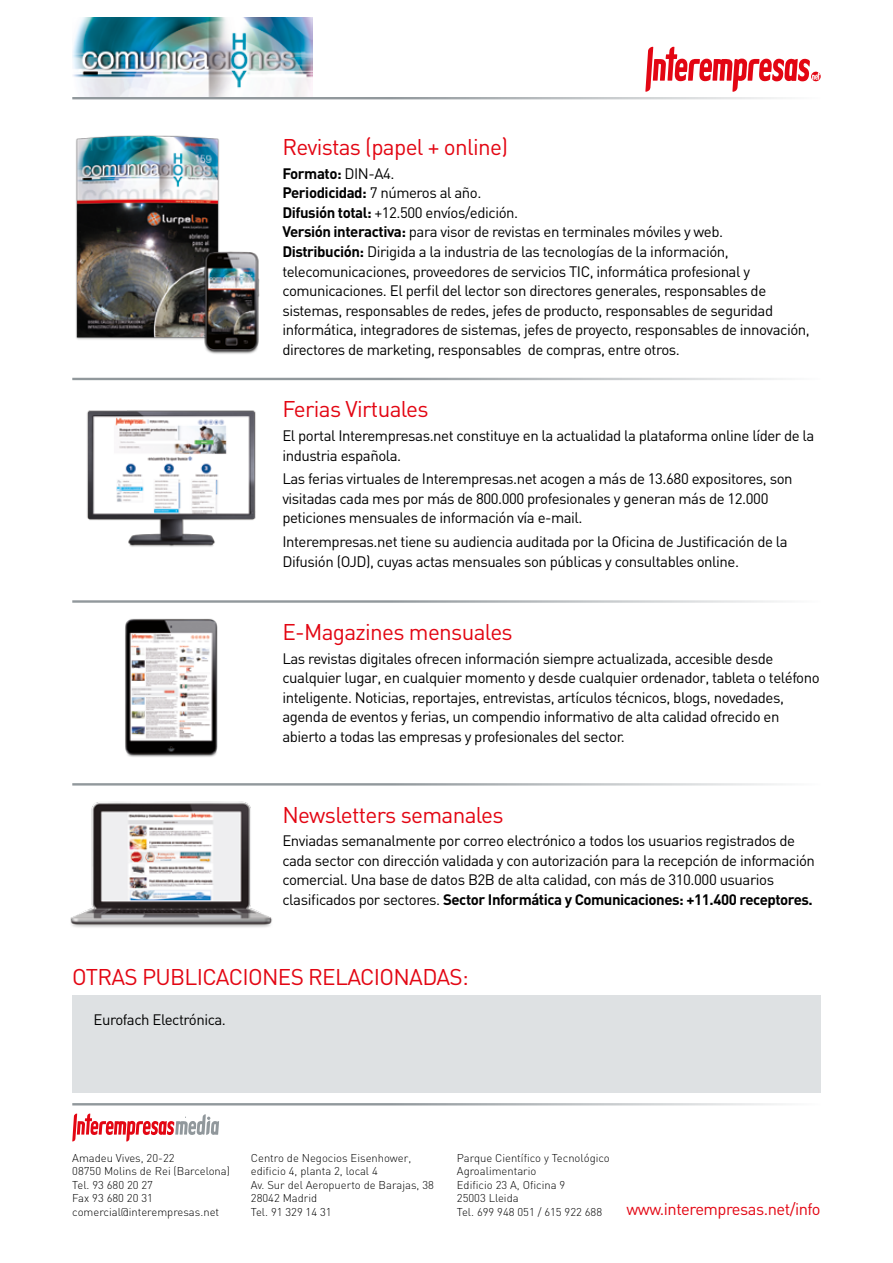
<style>
.page{position:relative;width:893px;height:1263px;background:#fff}
.page>*{position:absolute;margin:0;border:0;box-sizing:border-box;transform-origin:0 0}
.t1{font:22.5px "DIN";letter-spacing:-.03em;color:#e30613}
.t2{font:16.5px "DIN";letter-spacing:-.03em;color:#e30613}
.t3{font:15px/19.5px "DIN";letter-spacing:-.03em;color:#000}
.t4{font:300 11.25px/13.5px "DIN";color:#000}
.s1{font-weight:700}
</style>
<div class="page">
<img style="left:72px;top:18px;width:240px;height:79px">
<hr style="left:72px;top:97px;width:749px;height:2px;background:#91989c">
<svg style="left:645px;top:47px;width:175px;height:45px"></svg>
<div style="left:72px;top:995px;width:749px;height:97px;background:#dee1e3"></div>
<img style="left:87px;top:410px;width:169px;height:137px">
<img style="left:125px;top:618px;width:93px;height:139px">
<hr style="left:72px;top:378px;width:749px;height:2px;background:#91989c">
<hr style="left:72px;top:600px;width:749px;height:3px;background:#91989c">
<img style="left:70px;top:801px;width:202px;height:127px">
<hr style="left:72px;top:783px;width:749px;height:2px;background:#91989c">
<svg style="left:72px;top:1113px;width:147px;height:28px"></svg>
<hr style="left:72px;top:1103px;width:749px;height:2px;background:#91989c">
<img style="left:76px;top:135px;width:143px;height:205px">
<img style="left:186px;top:240px;width:74px;height:114px">
<h1 class="t1" style="left:282px;top:133px;width:227px">Revistas (papel + online)</h1>
<p class="t3" style="left:282px;top:164px;width:529px"><span class="s1">Formato:</span> DIN-A4.<br><span class="s1">Periodicidad:</span> 7 números al año.<br><span class="s1">Difusión total:</span> +12.500 envíos/edición.<br><span class="s1">Versión interactiva:</span> para visor de revistas en terminales móviles y web.<br><span class="s1">Distribución:</span> Dirigida a la industria de las tecnologías de la información, telecomunicaciones, proveedores de servicios TIC, informática profesional y comunicaciones. El perfil del lector son directores generales, responsables de sistemas, responsables de redes, jefes de producto, responsables de seguridad informática, integradores de sistemas, jefes de proyecto, responsables de innovación, directores de marketing, responsables de compras, entre otros.</p>
<h1 class="t1" style="left:282px;top:395px;width:148px">Ferias Virtuales</h1>
<p class="t3" style="left:282px;top:426px;width:534px">El portal Interempresas.net constituye en la actualidad la plataforma online líder de la industria española.</p>
<p class="t3" style="left:282px;top:469px;width:512px">Las ferias virtuales de Interempresas.net acogen a más de 13.680 expositores, son visitadas cada mes por más de 800.000 profesionales y generan más de 12.000 peticiones mensuales de información vía e-mail.</p>
<p class="t3" style="left:282px;top:532px;width:507px">Interempresas.net tiene su audiencia auditada por la Oficina de Justificación de la<br>Difusión (OJD), cuyas actas mensuales son públicas y consultables online.</p>
<h1 class="t1" style="left:282px;top:618px;width:232px">E-Magazines mensuales</h1>
<p class="t3" style="left:282px;top:648px;width:539px">Las revistas digitales ofrecen información siempre actualizada, accesible desde cualquier lugar, en cualquier momento y desde cualquier ordenador, tableta o teléfono inteligente. Noticias, reportajes, entrevistas, artículos técnicos, blogs, novedades, agenda de eventos y ferias, un compendio informativo de alta calidad ofrecido en abierto a todas las empresas y profesionales del sector.</p>
<h1 class="t1" style="left:282px;top:800px;width:223px">Newsletters semanales</h1>
<p class="t3" style="left:282px;top:831px;width:534px">Enviadas semanalmente por correo electrónico a todos los usuarios registrados de cada sector con dirección validada y con autorización para la recepción de información comercial. Una base de datos B2B de alta calidad, con más de 310.000 usuarios clasificados por sectores. <span class="s1">Sector Informática y Comunicaciones: +11.400 receptores.</span></p>
<h1 class="t1" style="left:72px;top:963px;width:398px">OTRAS PUBLICACIONES RELACIONADAS:</h1>
<p class="t3" style="left:94px;top:1010px;width:134px">Eurofach Electrónica.</p>
<p class="t4" style="left:72px;top:1151px;width:159px">Amadeu Vives, 20-22<br>08750 Molins de Rei (Barcelona)<br>Tel. 93 680 20 27<br>Fax 93 680 20 31 comercial@interempresas.net</p>
<p class="t4" style="left:251px;top:1151px;width:185px">Centro de Negocios Eisenhower, edificio 4, planta 2, local 4<br>Av. Sur del Aeropuerto de Barajas, 38<br>28042 Madrid<br>Tel. 91 329 14 31</p>
<p class="t4" style="left:457px;top:1151px;width:154px">Parque Científico y Tecnológico<br>Agroalimentario<br>Edificio 23 A, Oficina 9<br>25003 Lleida<br>Tel. 699 948 051 / 615 922 688</p>
<p class="t2" style="left:626px;top:1199px;width:196px">www.interempresas.net/info</p>
</div>
